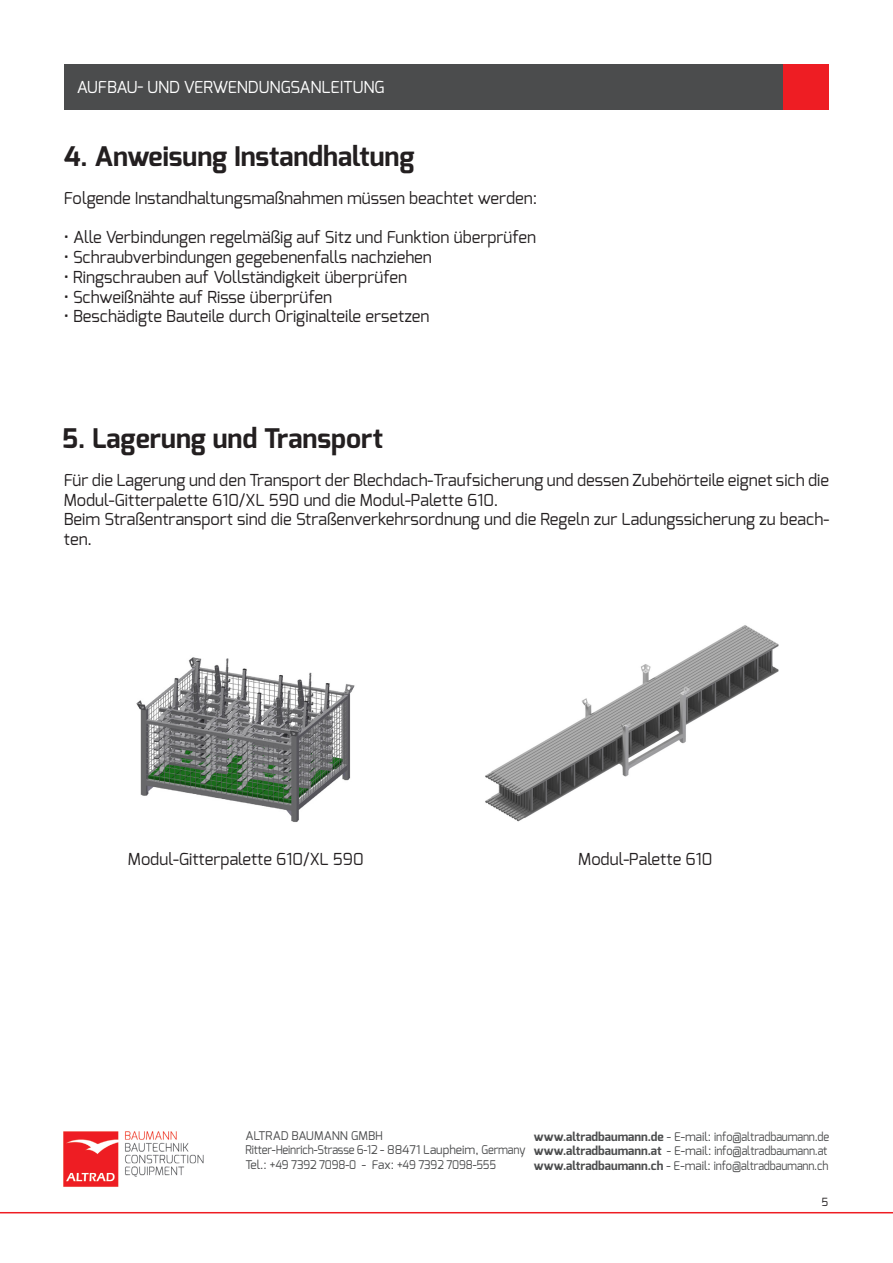
<style>
.page{position:relative;width:893px;height:1263px;background:#fff}
.page>*{position:absolute;margin:0;border:0;box-sizing:border-box;transform-origin:0 0}
.t1{font:700 27px "Exo";color:#231f20}
.t2{font:16.5px/19.8px "Exo";color:#231f20}
.t3{font:16.5px "Exo";letter-spacing:-.01em;color:#fff}
.t4{font:12px/14.4px "Exo";letter-spacing:-.015em;color:#4b4c4d}
.t5{font:11.25px "Exo";color:#231f20}
.s1{font-weight:700}
</style>
<div class="page">
<hr style="left:0;top:1212px;width:893px;height:1px;background:#ee1d23">
<img style="left:63px;top:1131px;width:140px;height:56px">
<div style="left:64px;top:64px;width:718px;height:45px;background:#4b4c4d"></div>
<div style="left:784px;top:64px;width:45px;height:45px;background:#ee1d23"></div>
<img style="left:136px;top:657px;width:219px;height:165px">
<img style="left:485px;top:625px;width:294px;height:197px">
<p class="t3" style="left:77px;top:76px;width:309px">AUFBAU- UND VERWENDUNGSANLEITUNG</p>
<h1 class="t1" style="left:64px;top:139px;width:352px">4. Anweisung Instandhaltung</h1>
<p class="t2" style="left:64px;top:188px;width:475px">Folgende Instandhaltungsmaßnahmen müssen beachtet werden:</p>
<p class="t2" style="left:64px;top:227px;width:474px">• Alle Verbindungen regelmäßig auf Sitz und Funktion überprüfen</p>
<p class="t2" style="left:64px;top:247px;width:370px">• Schraubverbindungen gegebenenfalls nachziehen</p>
<p class="t2" style="left:64px;top:267px;width:345px">• Ringschrauben auf Vollständigkeit überprüfen</p>
<p class="t2" style="left:64px;top:287px;width:270px">• Schweißnähte auf Risse überprüfen</p>
<p class="t2" style="left:64px;top:307px;width:367px">• Beschädigte Bauteile durch Originalteile ersetzen</p>
<h1 class="t1" style="left:62px;top:421px;width:322px">5. Lagerung und Transport</h1>
<p class="t2" style="left:64px;top:470px;width:767px">Für die Lagerung und den Transport der Blechdach-Traufsicherung und dessen Zubehörteile eignet sich die Modul-Gitterpalette 610/XL 590 und die Modul-Palette 610.<br>Beim Straßentransport sind die Straßenverkehrsordnung und die Regeln zur Ladungssicherung zu beach&shy;ten.</p>
<p class="t2" style="left:128px;top:849px;width:237px">Modul-Gitterpalette 610/XL 590</p>
<p class="t2" style="left:578px;top:849px;width:136px">Modul-Palette 610</p>
<p class="t4" style="left:245px;top:1128px;width:282px">ALTRAD BAUMANN GMBH<br>Ritter-Heinrich-Strasse 6-12 - 88471 Laupheim, Germany<br>Tel.: +49 7392 7098-0 - Fax: +49 7392 7098-555</p>
<p class="t4" style="left:534px;top:1129px;width:297px"><span class="s1">www.altradbaumann.de</span> - E-mail: info@altradbaumann.de <span class="s1">www.altradbaumann.at</span> - E-mail: info@altradbaumann.at <span class="s1">www.altradbaumann.ch</span> - E-mail: info@altradbaumann.ch</p>
<p class="t5" style="left:821px;top:1195px;width:8px">5</p>
</div>
